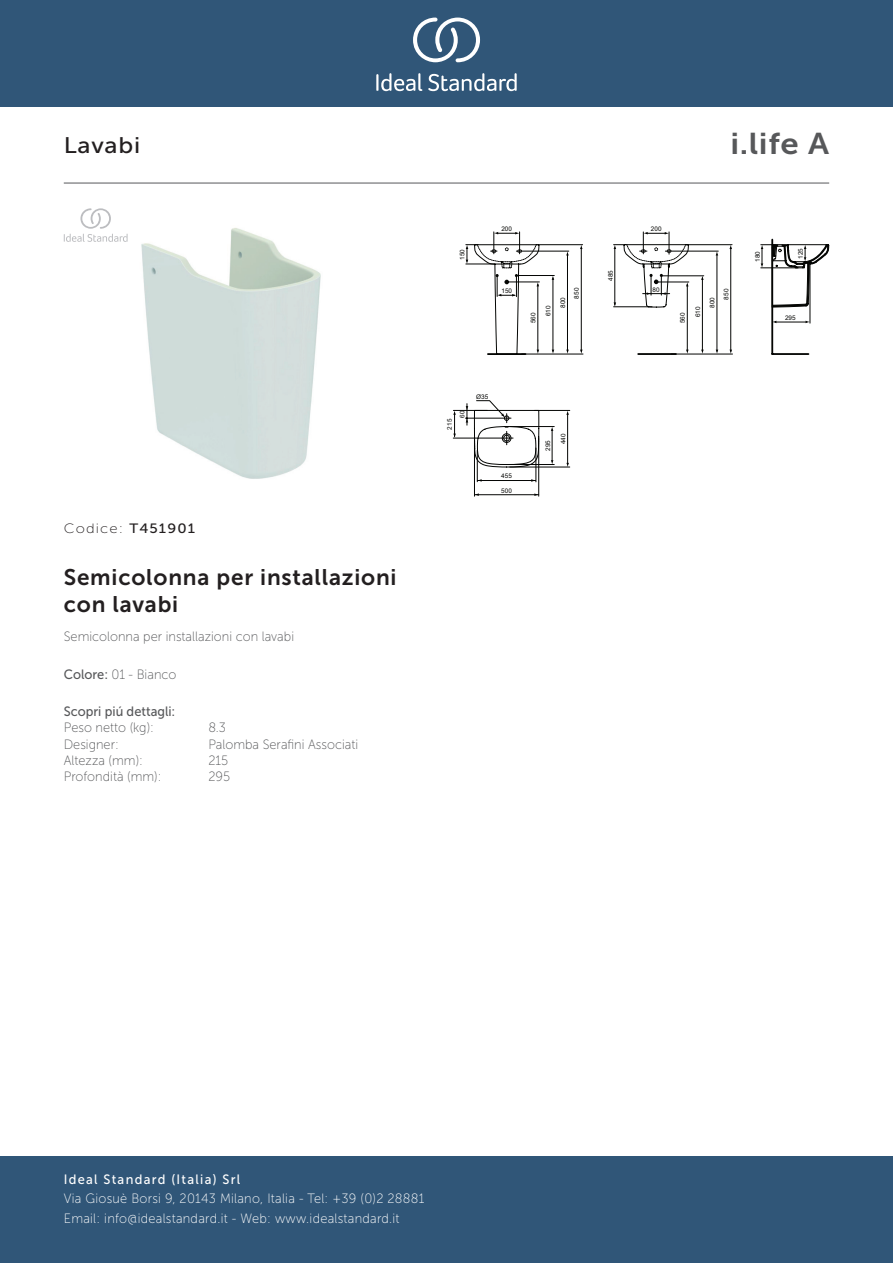
<style>
.page{position:relative;width:893px;height:1263px;background:#fff}
.page>*{position:absolute;margin:0;border:0;box-sizing:border-box;transform-origin:0 0}
._001_Produkttyp{font:30px "Museo Sans 700";color:#57585a;scale:1.1 1}
.Article_Name{font:22.5px/27px "Museo Sans 700";letter-spacing:.035em;color:#231f20}
.t1{font:22.5px "Museo Sans 500";letter-spacing:.03em;color:#231f20;scale:1.1 1}
.t2{font:13.5px/19.5px "Museo Sans 100";letter-spacing:.02em;color:#fff;scale:.95 1}
.Marketing_Descriptio{font:13.5px "Museo Sans 100";color:#57585a;scale:.95 1}
.Designer{font:13.5px "Museo Sans 100";color:#57585a;scale:.95 1}
.t3{font:13.5px "Museo Sans 500";letter-spacing:.1em;color:#fff;scale:.95 1}
.t4{font:13.5px "Museo Sans 500";color:#57585a;scale:.95 1}
.Depth__mm{font:13.5px "Museo Sans 100";color:#57585a;scale:.95 1}
.Net_Weight__kg{font:13.5px "Museo Sans 100";color:#57585a;scale:.95 1}
.Colour{font:13.5px "Museo Sans 100";color:#57585a;scale:.95 1}
.Height__mm{font:13.5px "Museo Sans 100";color:#57585a;scale:.95 1}
.t5{font:13.5px "Museo Sans 100";letter-spacing:.075em;color:#231f20;scale:1.1 1}
.t6{font:6.45px "Arial";color:#040503}
.t7{font:6.3px "Arial";color:#040503}
.s1{font-family:"Museo Sans 500"}
</style>
<div class="page">
<div style="left:0;top:1157px;width:893px;height:106px;background:#305678"></div>
<div style="left:0;top:0;width:893px;height:107px;background:#305678"></div>
<svg style="left:428px;top:73px;width:89px;height:18px"></svg>
<svg style="left:376px;top:73px;width:46px;height:18px"></svg>
<svg style="left:413px;top:18px;width:67px;height:44px"></svg>
<hr style="left:64px;top:183px;width:765px;height:1px;background:#57585a">
<img style="left:141px;top:228px;width:180px;height:251px">
<hr style="left:638px;top:353px;width:38px;height:2px;background:#040503">
<hr style="left:771px;top:240px;width:2px;height:114px;background:#040503">
<hr style="left:772px;top:353px;width:36px;height:2px;background:#040503">
<hr style="left:775px;top:322px;width:31px;height:1px;background:#040503">
<hr style="left:810px;top:264px;width:1px;height:59px;background:#040503">
<hr style="left:730px;top:248px;width:1px;height:103px;background:#040503">
<hr style="left:717px;top:255px;width:1px;height:96px;background:#040503">
<hr style="left:702px;top:278px;width:1px;height:73px;background:#040503">
<hr style="left:687px;top:284px;width:1px;height:67px;background:#040503">
<hr style="left:671px;top:354px;width:61px;height:1px;background:#040503">
<svg style="left:614px;top:232px;width:215px;height:76px"></svg>
<hr style="left:581px;top:248px;width:1px;height:103px;background:#040503">
<hr style="left:538px;top:244px;width:45px;height:1px;background:#040503">
<hr style="left:567px;top:255px;width:1px;height:96px;background:#040503">
<hr style="left:516px;top:251px;width:53px;height:1px;background:#040503">
<hr style="left:518px;top:275px;width:36px;height:1px;background:#040503">
<hr style="left:553px;top:278px;width:1px;height:73px;background:#040503">
<hr style="left:522px;top:354px;width:61px;height:1px;background:#040503">
<hr style="left:477px;top:450px;width:1px;height:32px;background:#040503">
<hr style="left:536px;top:448px;width:1px;height:34px;background:#040503">
<hr style="left:478px;top:480px;width:57px;height:1px;background:#040503">
<hr style="left:475px;top:494px;width:64px;height:1px;background:#040503">
<hr style="left:474px;top:437px;width:1px;height:59px;background:#040503">
<hr style="left:538px;top:437px;width:1px;height:59px;background:#040503">
<hr style="left:508px;top:464px;width:46px;height:1px;background:#040503">
<hr style="left:510px;top:426px;width:44px;height:1px;background:#040503">
<hr style="left:552px;top:430px;width:1px;height:31px;background:#040503">
<hr style="left:510px;top:467px;width:60px;height:1px;background:#040503">
<hr style="left:534px;top:410px;width:36px;height:1px;background:#040503">
<hr style="left:567px;top:413px;width:1px;height:51px;background:#040503">
<hr style="left:453px;top:438px;width:60px;height:1px;background:#040503">
<svg style="left:453px;top:411px;width:3px;height:27px"></svg>
<hr style="left:465px;top:418px;width:46px;height:1px;background:#040503">
<hr style="left:453px;top:410px;width:34px;height:1px;background:#040503">
<svg style="left:466px;top:232px;width:74px;height:236px"></svg>
<svg style="left:64px;top:208px;width:64px;height:34px"></svg>
<p class="t1" style="left:64px;top:133px;width:71px">Lavabi</p>
<p class="_001_Produkttyp" style="left:730px;top:127px;width:91px">i.life A</p>
<p class="t5" style="left:64px;top:521px;width:121px">Codice: <span class="s1">T451901</span></p>
<p class="Article_Name" style="left:64px;top:564px;width:334px">Semicolonna per installazioni con lavabi</p>
<p class="Marketing_Descriptio" style="left:64px;top:629px;width:244px">Semicolonna per installazioni con lavabi</p>
<p class="Colour" style="left:64px;top:667px;width:120px"><span class="s1">Colore:</span> 01 - Bianco</p>
<p class="t4" style="left:64px;top:704px;width:119px">Scopri piú dettagli:</p>
<p class="Net_Weight__kg" style="left:64px;top:720px;width:96px">Peso netto (kg):</p>
<p class="Net_Weight__kg" style="left:208px;top:720px;width:20px">8.3</p>
<p class="Designer" style="left:64px;top:737px;width:59px">Designer:</p>
<p class="Designer" style="left:208px;top:737px;width:159px">Palomba Serafini Associati</p>
<p class="Height__mm" style="left:64px;top:753px;width:85px">Altezza (mm):</p>
<p class="Height__mm" style="left:208px;top:753px;width:22px">215</p>
<p class="Depth__mm" style="left:64px;top:769px;width:104px">Profondità (mm):</p>
<p class="Depth__mm" style="left:208px;top:769px;width:24px">295</p>
<p class="t7" style="left:458px;top:260px;width:12px;rotate:-90deg">150</p>
<p class="t7" style="left:501px;top:224px;width:12px">200</p>
<p class="t7" style="left:501px;top:287px;width:12px">150</p>
<p class="t6" style="left:529px;top:323px;width:12px;rotate:-90deg">560</p>
<p class="t6" style="left:544px;top:316px;width:12px;rotate:-90deg">610</p>
<p class="t6" style="left:559px;top:308px;width:12px;rotate:-90deg">800</p>
<p class="t6" style="left:572px;top:299px;width:12px;rotate:-90deg">850</p>
<p class="t7" style="left:446px;top:430px;width:12px;rotate:-90deg">215</p>
<p class="t7" style="left:458px;top:418px;width:9px;rotate:-90deg">60</p>
<p class="t6" style="left:476px;top:392px;width:14px">Ø35</p>
<p class="t7" style="left:501px;top:472px;width:12px">455</p>
<p class="t7" style="left:501px;top:486px;width:12px">500</p>
<p class="t7" style="left:544px;top:451px;width:12px;rotate:-90deg">295</p>
<p class="t7" style="left:559px;top:444px;width:12px;rotate:-90deg">440</p>
<p class="t7" style="left:606px;top:281px;width:12px;rotate:-90deg">485</p>
<p class="t7" style="left:651px;top:225px;width:12px">200</p>
<p class="t7" style="left:653px;top:285px;width:9px">80</p>
<p class="t6" style="left:678px;top:323px;width:12px;rotate:-90deg">560</p>
<p class="t6" style="left:694px;top:317px;width:12px;rotate:-90deg">610</p>
<p class="t6" style="left:708px;top:308px;width:12px;rotate:-90deg">800</p>
<p class="t6" style="left:722px;top:300px;width:12px;rotate:-90deg">850</p>
<p class="t7" style="left:753px;top:262px;width:12px;rotate:-90deg">180</p>
<p class="t7" style="left:796px;top:259px;width:12px;rotate:-90deg">125</p>
<p class="t7" style="left:785px;top:313px;width:12px">295</p>
<p class="t3" style="left:64px;top:1172px;width:187px">Ideal Standard (Italia) Srl</p>
<p class="t2" style="left:64px;top:1189px;width:381px">Via Giosuè Borsi 9, 20143 Milano, Italia - Tel: +39 (0)2 28881<br>Email: info@idealstandard.it - Web: www.idealstandard.it</p>
</div>
